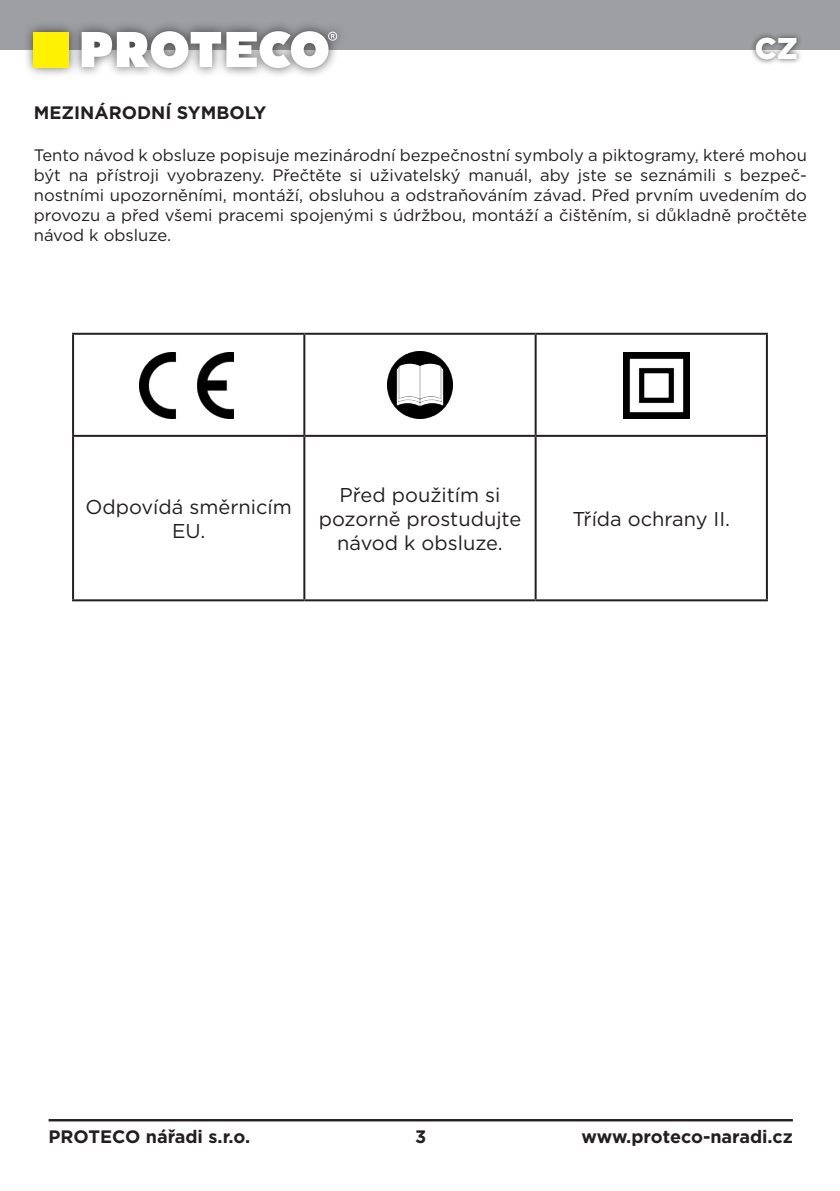
<style>
.page{position:relative;width:840px;height:1191px;background:#fff}
.page>*{position:absolute;margin:0;border:0;box-sizing:border-box;transform-origin:0 0}
.t1{font:900 30px "Gotham";color:#fff}
.t2{font:20px/24px "Gotham";color:#231f20;text-align:center}
.t3{font:700 18px "Gotham";color:#231f20}
.t4{font:16.6px/20px "Gotham";color:#231f20;text-align:justify}
</style>
<div class="page">
<div style="left:0;top:0;width:839px;height:50px;background:#9d9fa2"></div>
<div style="left:23px;top:21px;width:324px;height:57px;background:#231f20;opacity:.75"></div>
<div style="left:34px;top:32px;width:35px;height:35px;background:#fff101"></div>
<svg style="left:82px;top:31px;width:255px;height:37px"></svg>
<div style="left:749px;top:32px;width:53px;height:34px;background:#231f20;opacity:.75"></div>
<hr style="left:49px;top:1119px;width:743px;height:2px;background:#231f20">
<hr style="left:72px;top:333px;width:232px;height:2px;background:#231f20">
<hr style="left:72px;top:335px;width:2px;height:100px;background:#231f20">
<hr style="left:304px;top:333px;width:231px;height:2px;background:#231f20">
<hr style="left:303px;top:335px;width:2px;height:100px;background:#231f20">
<hr style="left:535px;top:333px;width:232px;height:2px;background:#231f20">
<hr style="left:534px;top:335px;width:2px;height:100px;background:#231f20">
<hr style="left:765px;top:335px;width:2px;height:100px;background:#231f20">
<hr style="left:72px;top:435px;width:232px;height:2px;background:#231f20">
<hr style="left:72px;top:437px;width:2px;height:162px;background:#231f20">
<hr style="left:304px;top:435px;width:231px;height:2px;background:#231f20">
<hr style="left:303px;top:437px;width:2px;height:162px;background:#231f20">
<hr style="left:535px;top:435px;width:232px;height:2px;background:#231f20">
<hr style="left:534px;top:437px;width:2px;height:162px;background:#231f20">
<hr style="left:765px;top:437px;width:2px;height:162px;background:#231f20">
<hr style="left:72px;top:599px;width:232px;height:2px;background:#231f20">
<hr style="left:304px;top:599px;width:231px;height:2px;background:#231f20">
<hr style="left:535px;top:599px;width:232px;height:2px;background:#231f20">
<img style="left:139px;top:352px;width:94px;height:67px">
<img style="left:387px;top:352px;width:65px;height:66px">
<img style="left:623px;top:352px;width:65px;height:66px">
<h1 class="t1" style="left:754px;top:28px;width:44px">CZ</h1>
<p class="t3" style="left:34px;top:101px;width:234px">MEZINÁRODNÍ SYMBOLY</p>
<p class="t4" style="left:34px;top:145px;width:774px">Tento návod k obsluze popisuje mezinárodní bezpečnostní symboly a piktogramy, které mohou být na přístroji vyobrazeny. Přečtěte si uživatelský manuál, aby jste se seznámili s bezpeč&shy;nostními upozorněními, montáží, obsluhou a odstraňováním závad. Před prvním uvedením do provozu a před všemi pracemi spojenými s údržbou, montáží a čištěním, si důkladně pročtěte návod k obsluze.</p>
<p class="t2" style="left:86px;top:494px;width:207px">Odpovídá směrnicím<br>EU.</p>
<p class="t2" style="left:318px;top:482px;width:204px">Před použitím si pozorně prostudujte návod k obsluze.</p>
<p class="t2" style="left:572px;top:506px;width:159px">Třída ochrany II.</p>
<p class="t3" style="left:49px;top:1124px;width:203px">PROTECO nářadi s.r.o.</p>
<p class="t3" style="left:415px;top:1124px;width:13px">3</p>
<p class="t3" style="left:581px;top:1124px;width:213px">www.proteco-naradi.cz</p>
</div>
